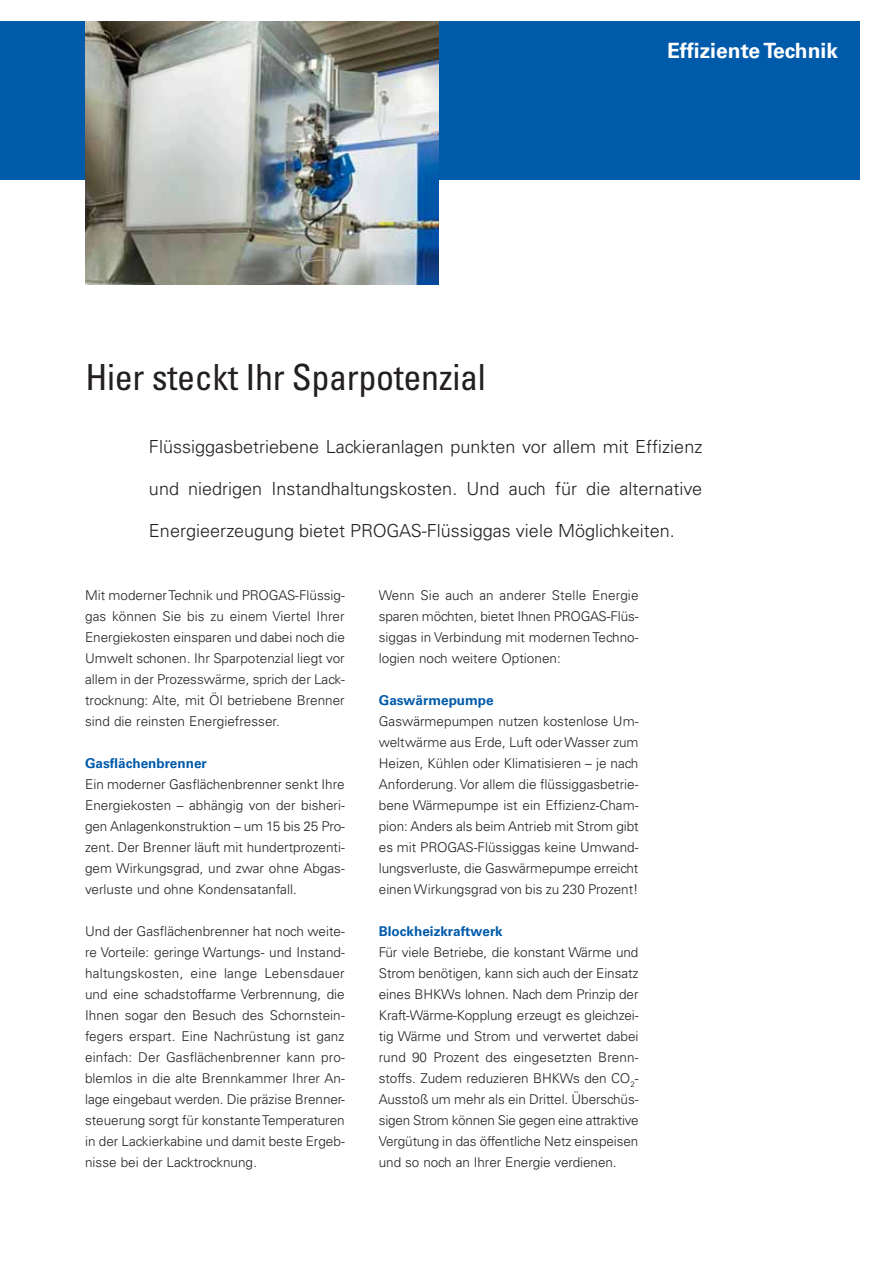
<style>
.page{position:relative;width:879px;height:1263px;background:#fff}
.page>*{position:absolute;margin:0;border:0;box-sizing:border-box;transform-origin:0 0}
.t1{font:condensed 36px "Univers";letter-spacing:-.01em;color:#231f20}
.t2{font:700 21px "Univers";color:#fff}
.t3{font:300 18px "Univers";color:#231f20}
.t4{font:300 13.5px/21px "Univers";color:#231f20;text-align:justify}
.t5{font:700 13.5px "Univers";color:#005aaa}
</style>
<div class="page">
<div style="left:0;top:21px;width:859px;height:159px;background:#005aaa"></div>
<img style="left:85px;top:21px;width:353px;height:264px">
<h1 class="t1" style="left:85px;top:364px;width:401px">Hier steckt Ihr Sparpotenzial</h1>
<h2 class="t2" style="left:666px;top:43px;width:172px">Effiziente Technik</h2>
<h3 class="t3" style="left:149px;top:440px;width:554px">Flüssiggasbetriebene Lackieranlagen punkten vor allem mit Effizienz</h3>
<h3 class="t3" style="left:149px;top:482px;width:554px">und niedrigen Instandhaltungskosten. Und auch für die alternative</h3>
<h3 class="t3" style="left:149px;top:524px;width:527px">Ener gie erzeugung bietet PROGAS-Flüssiggas viele Möglichkeiten.</h3>
<p class="t4" style="left:85px;top:586px;width:261px">Mit moderner Technik und PROGAS-Flüssig&shy;gas können Sie bis zu einem Viertel Ihrer Energiekosten ein sparen und dabei noch die Umwelt schonen. Ihr Sparpotenzial liegt vor allem in der Prozesswärme, sprich der Lack&shy;trocknung: Alte, mit Öl betriebene Brenner sind die reinsten Energiefresser.</p>
<p class="t5" style="left:85px;top:758px;width:123px">Gasflächenbrenner</p>
<p class="t4" style="left:85px;top:775px;width:261px">Ein moderner Gasflächenbrenner senkt Ihre Energiekosten – abhängig von der bisheri&shy;gen Anlagenkonstruktion – um 15 bis 25 Pro&shy;zent. Der Brenner läuft mit hundertprozenti&shy;gem Wirkungsgrad, und zwar ohne Abgas&shy;verluste und ohne Kondensatanfall.</p>
<p class="t4" style="left:85px;top:922px;width:261px">Und der Gasflächenbrenner hat noch weite&shy;re Vorteile: geringe Wartungs- und Instand&shy;haltungskosten, eine lange Lebensdauer und eine schadstoffarme Verbrennung, die Ihnen sogar den Besuch des Schornstein&shy;fegers erspart. Eine Nachrüstung ist ganz einfach: Der Gasflächenbrenner kann pro&shy;blemlos in die alte Brennkammer Ihrer An&shy;lage eingebaut werden. Die präzise Brenner&shy;steuerung sorgt für konstante Temperaturen in der Lackierkabine und damit beste Ergeb&shy;nisse bei der Lacktrocknung.</p>
<p class="t4" style="left:378px;top:586px;width:261px">Wenn Sie auch an anderer Stelle Energie sparen möchten, bietet Ihnen PROGAS-Flüs&shy;siggas in Verbindung mit modernen Techno&shy;logien noch weitere Optionen:</p>
<p class="t5" style="left:378px;top:695px;width:116px">Gaswärmepumpe</p>
<p class="t4" style="left:378px;top:712px;width:261px">Gaswärmepumpen nutzen kostenlose Um&shy;weltwärme aus Erde, Luft oder Wasser zum Heizen, Kühlen oder Klimatisieren – je nach Anforderung. Vor allem die flüssiggasbetrie&shy;bene Wärmepumpe ist ein Effizienz-Cham&shy;pion: Anders als beim Antrieb mit Strom gibt es mit PROGAS-Flüssiggas keine Umwand&shy;lungsverluste, die Gaswärmepumpe erreicht einen Wirkungsgrad von bis zu 230 Prozent!</p>
<p class="t5" style="left:378px;top:926px;width:125px">Blockheizkraftwerk</p>
<p class="t4" style="left:378px;top:943px;width:261px">Für viele Betriebe, die konstant Wärme und Strom benötigen, kann sich auch der Einsatz eines BHKWs lohnen. Nach dem Prinzip der Kraft-Wärme-Kopplung erzeugt es gleichzei&shy;tig Wärme und Strom und verwertet dabei rund 90 Prozent des eingesetzten Brenn&shy;stoffs. Zudem reduzieren BHKWs den CO<sub>2</sub>- Ausstoß um mehr als ein Drittel. Überschüs&shy;sigen Strom können Sie gegen eine attraktive Vergütung in das öffentliche Netz einspeisen und so noch an Ihrer Energie verdienen.</p>
</div>
